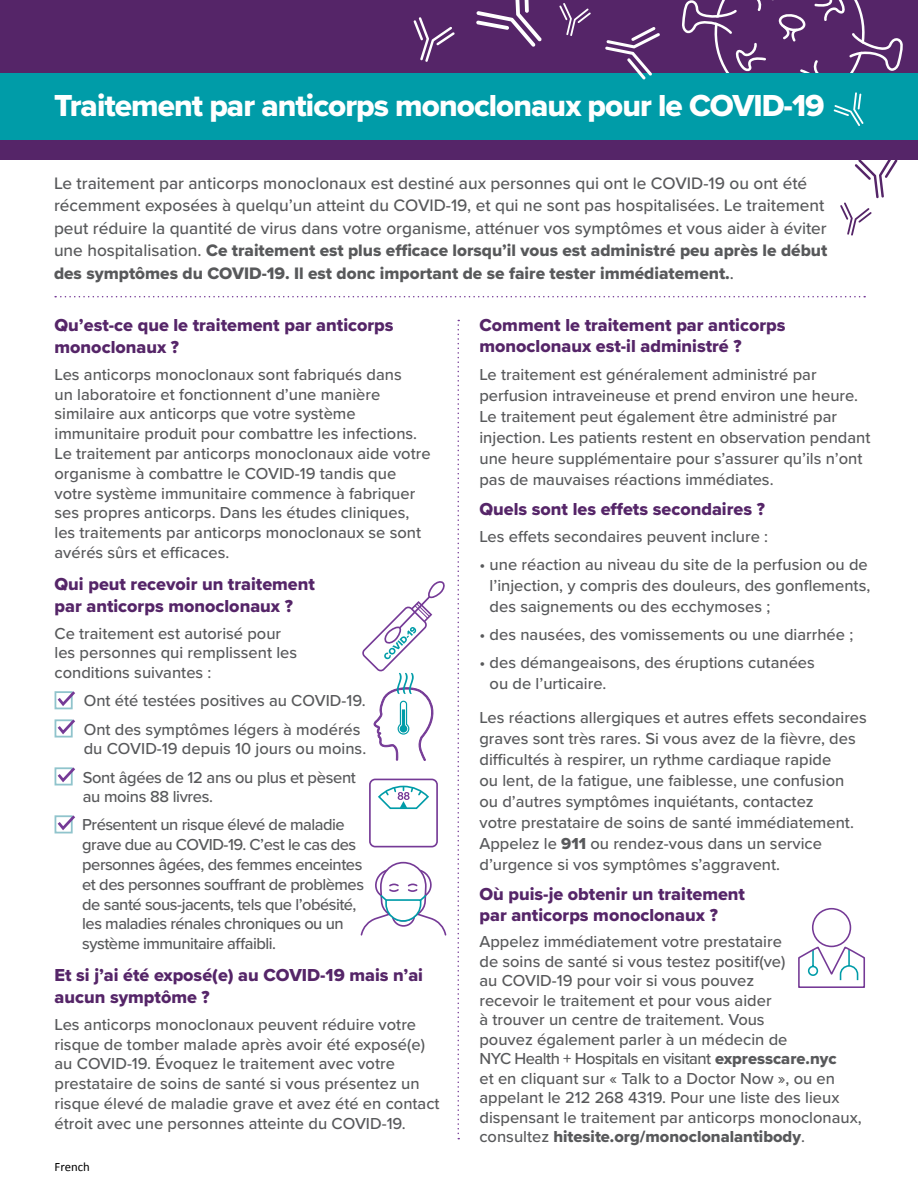
<style>
.page{position:relative;width:918px;height:1188px;background:#fff}
.page>*{position:absolute;margin:0;border:0;box-sizing:border-box;transform-origin:0 0}
.t1{font:31.5px "Proxima Nova Extrabld";letter-spacing:-.03em;color:#fff}
.bullet{font:18px/22.5px "Proxima Nova Extrabld";color:#552568}
.bullet-2{font:500 17.25px/22.5px "Proxima Nova";color:#58595b}
.bullet-3{font:500 16.5px/19.8px "Proxima Nova";color:#58595b}
.bullet-4{font:500 16.5px/19.8px "Proxima Nova";letter-spacing:-.03em;color:#58595b}
.bullet-5{font:500 16.5px/19.8px "Proxima Nova";letter-spacing:-.02em;color:#58595b}
.bullet-6{font:12.75px "Calibri";color:#000}
.s1{font-family:"Proxima Nova Extrabld";font-weight:400}
</style>
<div class="page">
<div style="left:0;top:0;width:918px;height:159px;background:#552568"></div>
<div style="left:0;top:73px;width:918px;height:67px;background:#009ca8"></div>
<svg style="left:476px;top:0;width:66px;height:47px"></svg>
<svg style="left:605px;top:27px;width:55px;height:53px"></svg>
<svg style="left:413px;top:17px;width:42px;height:45px"></svg>
<svg style="left:840px;top:159px;width:58px;height:77px"></svg>
<svg style="left:559px;top:3px;width:32px;height:33px"></svg>
<svg style="left:682px;top:0;width:221px;height:126px"></svg>
<div style="left:55px;top:691px;width:18px;height:18px;border:2px solid #90c4cc"></div>
<svg style="left:55px;top:691px;width:20px;height:17px"></svg>
<div style="left:55px;top:719px;width:18px;height:19px;border:2px solid #90c4cc"></div>
<svg style="left:55px;top:719px;width:20px;height:17px"></svg>
<div style="left:55px;top:767px;width:18px;height:19px;border:2px solid #90c4cc"></div>
<svg style="left:55px;top:767px;width:20px;height:17px"></svg>
<div style="left:55px;top:815px;width:18px;height:18px;border:2px solid #90c4cc"></div>
<svg style="left:55px;top:815px;width:20px;height:17px"></svg>
<svg style="left:55px;top:296px;width:810px;height:1px"></svg>
<svg style="left:458px;top:320px;width:1px;height:819px"></svg>
<svg style="left:360px;top:861px;width:87px;height:75px"></svg>
<svg style="left:362px;top:581px;width:83px;height:180px"></svg>
<div style="left:369px;top:779px;width:69px;height:68px;border:2px solid #753a96;border-radius:5px"></div>
<svg style="left:378px;top:785px;width:51px;height:25px"></svg>
<div style="left:812px;top:908px;width:39px;height:39px;border:2px solid #753a96;border-radius:50%"></div>
<svg style="left:798px;top:941px;width:67px;height:47px"></svg>
<p class="t1" style="left:54px;top:82px;width:772px">Traitement par anticorps monoclonaux pour le COVID-19</p>
<p class="bullet-2" style="left:54px;top:171px;width:775px">Le traitement par anticorps monoclonaux est destiné aux personnes qui ont le COVID-19 ou ont été récemment exposées à quelqu’un atteint du COVID-19, et qui ne sont pas hospitalisées. Le traitement peut réduire la quantité de virus dans votre organisme, atténuer vos symptômes et vous aider à éviter une hospitalisation. <span class="s1">Ce traitement est plus efficace lorsqu’il vous est administré peu après le début des symptômes du COVID-19. Il est donc important de se faire tester immédiatement.</span>.</p>
<p class="bullet" style="left:55px;top:313px;width:341px">Qu’est-ce que le traitement par anticorps monoclonaux ?</p>
<p class="bullet-3" style="left:55px;top:364px;width:378px">Les anticorps monoclonaux sont fabriqués dans<br>un laboratoire et fonctionnent d’une manière similaire aux anticorps que votre système immunitaire produit pour combattre les infections.<br>Le traitement par anticorps monoclonaux aide votre organisme à combattre le COVID-19 tandis que votre système immunitaire commence à fabriquer ses propres anticorps. Dans les études cliniques, les traitements par anticorps monoclonaux se sont avérés sûrs et efficaces.</p>
<p class="bullet" style="left:55px;top:572px;width:262px">Qui peut recevoir un traitement par anticorps monoclonaux ?</p>
<p class="bullet-3" style="left:55px;top:623px;width:244px">Ce traitement est autorisé pour les personnes qui remplissent les conditions suivantes :</p>
<p class="bullet-3" style="left:84px;top:690px;width:283px">Ont été testées positives au COVID-19.</p>
<p class="bullet-3" style="left:84px;top:719px;width:284px">Ont des symptômes légers à modérés du COVID-19 depuis 10 jours ou moins.</p>
<p class="bullet-5" style="left:83px;top:767px;width:275px">Sont âgées de 12 ans ou plus et pèsent au moins 88 livres.</p>
<p class="bullet-4" style="left:82px;top:814px;width:283px">Présentent un risque élevé de maladie grave due au COVID-19. C’est le cas des personnes âgées, des femmes enceintes et des personnes souffrant de problèmes de santé sous-jacents, tels que l’obésité, les maladies rénales chroniques ou un système immunitaire affaibli.</p>
<p class="bullet" style="left:55px;top:963px;width:370px">Et si j’ai été exposé(e) au COVID-19 mais n’ai aucun symptôme ?</p>
<p class="bullet-3" style="left:55px;top:1014px;width:387px">Les anticorps monoclonaux peuvent réduire votre risque de tomber malade après avoir été exposé(e) au COVID-19. Évoquez le traitement avec votre prestataire de soins de santé si vous présentez un risque élevé de maladie grave et avez été en contact étroit avec une personnes atteinte du COVID-19.</p>
<p class="bullet-6" style="left:55px;top:1157px;width:37px">French</p>
<p class="bullet" style="left:479px;top:314px;width:308px;line-height:21px">Comment le traitement par anticorps monoclonaux est-il administré ?</p>
<p class="bullet-3" style="left:479px;top:363px;width:393px;line-height:21px">Le traitement est généralement administré par perfusion intraveineuse et prend environ une heure.<br>Le traitement peut également être administré par injection. Les patients restent en observation pendant une heure supplémentaire pour s’assurer qu’ils n’ont pas de mauvaises réactions immédiates.</p>
<p class="bullet" style="left:479px;top:497px;width:287px">Quels sont les effets secondaires ?</p>
<p class="bullet-3" style="left:479px;top:526px;width:290px">Les effets secondaires peuvent inclure :</p>
<p class="bullet-3" style="left:490px;top:553px;width:382px;line-height:21px;text-indent:-10px">• une réaction au niveau du site de la perfusion ou de l’injection, y compris des douleurs, des gonflements, des saignements ou des ecchymoses ;</p>
<p class="bullet-3" style="left:479px;top:624px;width:375px">• des nausées, des vomissements ou une diarrhée ;</p>
<p class="bullet-3" style="left:490px;top:651px;width:327px;line-height:21px;text-indent:-10px">• des démangeaisons, des éruptions cutanées ou de l’urticaire.</p>
<p class="bullet-3" style="left:479px;top:706px;width:389px;line-height:21px">Les réactions allergiques et autres effets secondaires graves sont très rares. Si vous avez de la fièvre, des difficultés à respirer, un rythme cardiaque rapide<br>ou lent, de la fatigue, une faiblesse, une confusion ou d’autres symptômes inquiétants, contactez<br>votre prestataire de soins de santé immédiatement.<br>Appelez le <span class="s1">911</span> ou rendez-vous dans un service d’urgence si vos symptômes s’aggravent.</p>
<p class="bullet" style="left:479px;top:883px;width:267px;line-height:21px">Où puis-je obtenir un traitement par anticorps monoclonaux ?</p>
<p class="bullet-3" style="left:479px;top:931px;width:384px">Appelez immédiatement votre prestataire<br>de soins de santé si vous testez positif(ve)<br>au COVID-19 pour voir si vous pouvez<br>recevoir le traitement et pour vous aider<br>à trouver un centre de traitement. Vous<br>pouvez également parler à un médecin de<br>NYC Health + Hospitals en visitant <span class="s1">expresscare.nyc<br></span>et en cliquant sur « Talk to a Doctor Now », ou en appelant le 212 268 4319. Pour une liste des lieux dispensant le traitement par anticorps monoclonaux, consultez <span class="s1">hitesite.org/monoclonalantibody</span>.</p>
</div>
